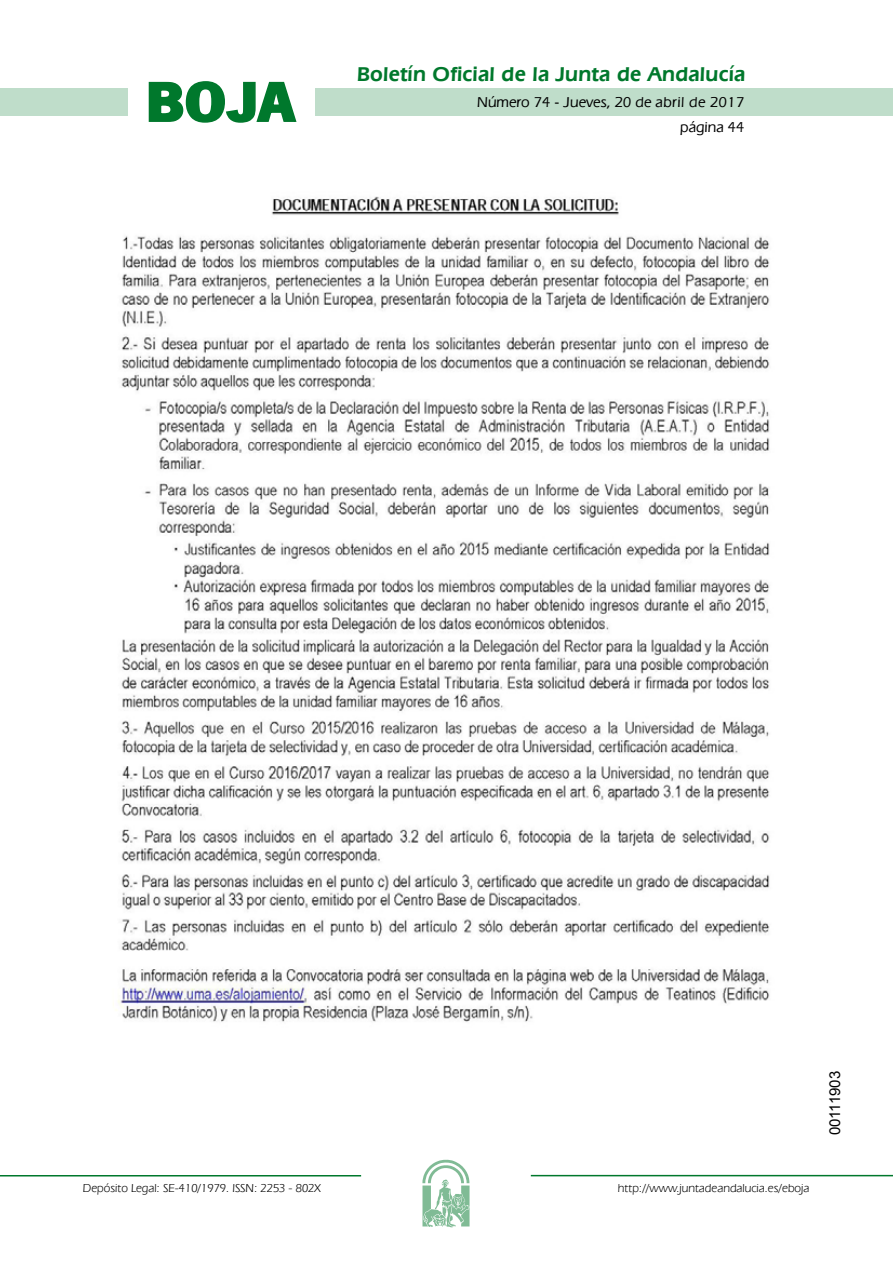
<style>
.page{position:relative;width:893px;height:1263px;background:#fff}
.page>*{position:absolute;margin:0;border:0;box-sizing:border-box;transform-origin:0 0}
.t1{font:700 57.75px "News Got T";color:#00782c;scale:1.14 1}
.t2{font:600 21px "Eras IT Cby BT";letter-spacing:.01em;color:#00782c}
.t3{font:500 15px/24.5px "Eras IT Cby BT";color:#000;text-align:right}
.t4{font:15px "Arial";color:#000}
.t5{font:12px "Eras IT Cby BT";color:#000}
</style>
<div class="page">
<div style="left:315px;top:88px;width:577px;height:28px;background:#bfddca"></div>
<div style="left:0;top:88px;width:128px;height:28px;background:#bfddca"></div>
<hr style="left:0;top:1175px;width:361px;height:2px;background:#00782c">
<svg style="left:422px;top:1159px;width:47px;height:68px"></svg>
<hr style="left:531px;top:1175px;width:361px;height:1px;background:#00782c">
<svg style="left:148px;top:81px;width:149px;height:42px"></svg>
<img style="left:113px;top:196px;width:657px;height:826px">
<h1 class="t1" style="left:145px;top:68px;width:133px">BOJA</h1>
<h2 class="t2" style="left:357px;top:62px;width:390px">Boletín Oficial de la Junta de Andalucía</h2>
<p class="t3" style="left:477px;top:90px;width:269px">Número 74 - Jueves, 20 de abril de 2017 página 44</p>
<p class="t5" style="left:83px;top:1181px;width:239px">Depósito Legal: SE-410/1979. ISSN: 2253 - 802X</p>
<p class="t5" style="left:618px;top:1181px;width:193px">http://www.juntadeandalucia.es/eboja</p>
<p class="t4" style="left:825px;top:1135px;width:66px;rotate:-90deg">00111903</p>
</div>
